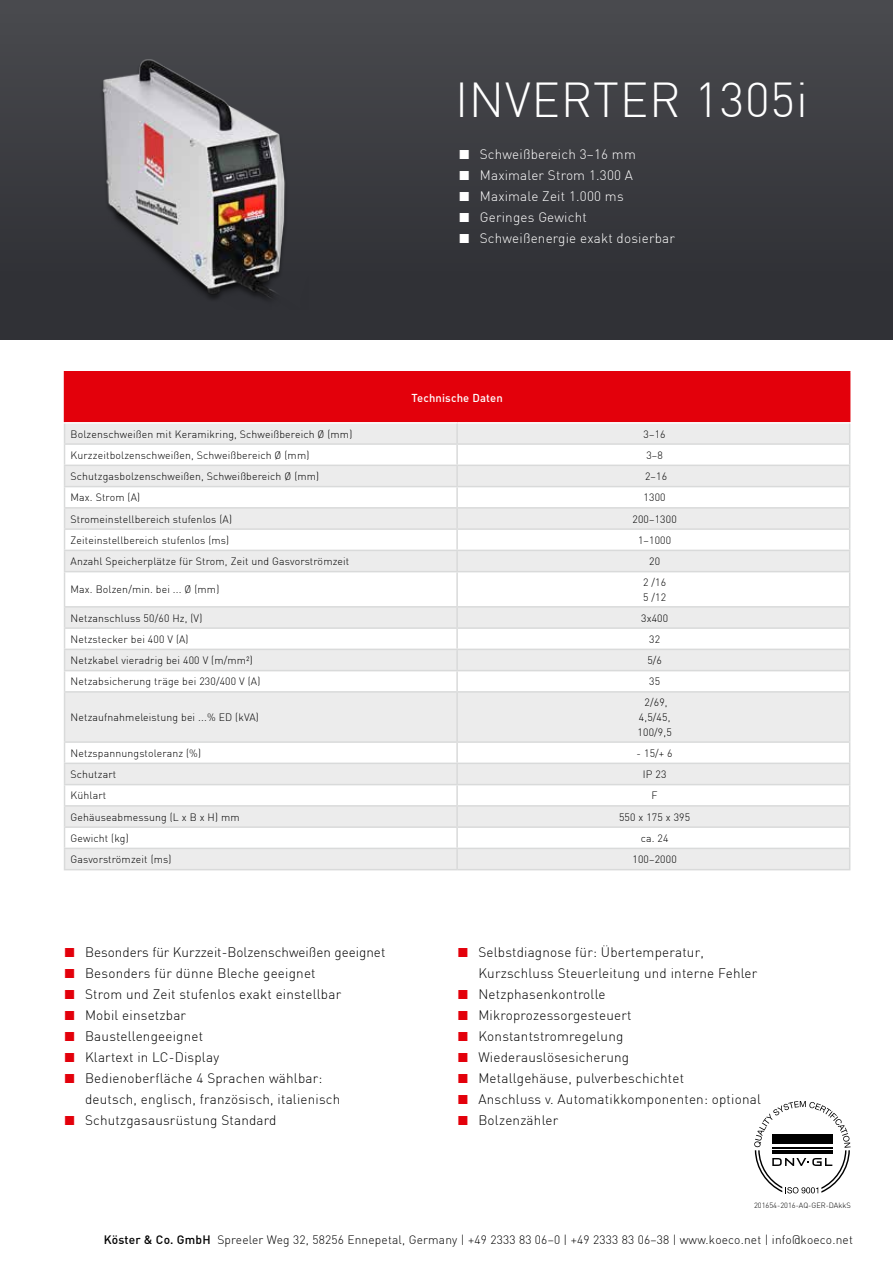
<style>
.page{position:relative;width:893px;height:1263px;background:#fff}
.page>*{position:absolute;margin:0;border:0;box-sizing:border-box;transform-origin:0 0}
.t1{font:300 48px "DIN";letter-spacing:.015em;color:#fff}
.t2{font:300 13.5px/21px "DIN";letter-spacing:.015em;color:#000}
.t3{font:300 13.5px "DIN";letter-spacing:.015em;color:#fff}
.t4{font:300 12px "DIN";letter-spacing:.015em;color:#000}
.t5{font:500 11.25px "DIN";letter-spacing:.015em;color:#fff}
.t6{font:300 10.5px/15px "DIN";letter-spacing:.015em;color:#000}
.t7{font:300 7.5px "DIN";color:#000}
.s1{font-family:"Arial";font-weight:400;font-size:19.5px}
.s2{font-family:"Arial";font-weight:400;font-size:19.5px;color:#e3000b}
.s3{font-weight:500}
</style>
<div class="page">
<svg style="left:754px;top:1101px;width:97px;height:92px"></svg>
<div style="left:0;top:0;width:893px;height:340px;background:linear-gradient(to right,#3e3f43,#3a3a3f)"></div>
<div style="left:99px;top:59px;width:209px;height:256px;background:#303136"></div>
<img style="left:86px;top:54px;width:222px;height:255px">
<div style="left:65px;top:372px;width:785px;height:51px;background:#e3000b"></div>
<svg style="left:65px;top:572px;width:784px;height:297px;fill:#ececec"></svg>
<hr style="left:64px;top:422px;width:393px;height:2px;background:#fff">
<hr style="left:457px;top:422px;width:393px;height:2px;background:#fff">
<svg style="left:64px;top:424px;width:786px;height:147px"></svg>
<svg style="left:456px;top:608px;width:2px;height:19px"></svg>
<hr style="left:456px;top:650px;width:2px;height:20px;background:#d9dada">
<hr style="left:456px;top:764px;width:2px;height:20px;background:#d9dada">
<svg style="left:456px;top:807px;width:2px;height:19px"></svg>
<hr style="left:64px;top:572px;width:1px;height:34px;background:#d9dada">
<hr style="left:64px;top:571px;width:393px;height:1px;background:#d9dada">
<hr style="left:457px;top:571px;width:393px;height:1px;background:#d9dada">
<hr style="left:456px;top:572px;width:2px;height:34px;background:#d9dada">
<hr style="left:849px;top:572px;width:1px;height:34px;background:#d9dada">
<hr style="left:64px;top:606px;width:393px;height:2px;background:#d9dada">
<hr style="left:457px;top:606px;width:393px;height:2px;background:#d9dada">
<hr style="left:64px;top:627px;width:393px;height:2px;background:#d9dada">
<hr style="left:457px;top:627px;width:393px;height:2px;background:#d9dada">
<hr style="left:456px;top:629px;width:2px;height:20px;background:#d9dada">
<hr style="left:64px;top:649px;width:393px;height:1px;background:#d9dada">
<hr style="left:457px;top:649px;width:393px;height:1px;background:#d9dada">
<hr style="left:456px;top:743px;width:2px;height:20px;background:#d9dada">
<hr style="left:64px;top:763px;width:393px;height:1px;background:#d9dada">
<hr style="left:457px;top:763px;width:393px;height:1px;background:#d9dada">
<hr style="left:64px;top:784px;width:393px;height:1px;background:#d9dada">
<hr style="left:457px;top:784px;width:393px;height:1px;background:#d9dada">
<hr style="left:456px;top:785px;width:2px;height:20px;background:#d9dada">
<hr style="left:64px;top:805px;width:393px;height:2px;background:#d9dada">
<hr style="left:457px;top:805px;width:393px;height:2px;background:#d9dada">
<svg style="left:64px;top:608px;width:1px;height:83px"></svg>
<hr style="left:64px;top:670px;width:393px;height:1px;background:#d9dada">
<hr style="left:457px;top:670px;width:393px;height:1px;background:#d9dada">
<hr style="left:456px;top:671px;width:2px;height:20px;background:#d9dada">
<svg style="left:849px;top:608px;width:1px;height:83px"></svg>
<hr style="left:64px;top:691px;width:393px;height:2px;background:#d9dada">
<hr style="left:64px;top:693px;width:1px;height:48px;background:#d9dada">
<hr style="left:64px;top:741px;width:393px;height:2px;background:#d9dada">
<hr style="left:457px;top:691px;width:393px;height:2px;background:#d9dada">
<hr style="left:456px;top:693px;width:2px;height:48px;background:#d9dada">
<hr style="left:849px;top:693px;width:1px;height:48px;background:#d9dada">
<hr style="left:457px;top:741px;width:393px;height:2px;background:#d9dada">
<hr style="left:64px;top:826px;width:393px;height:2px;background:#d9dada">
<hr style="left:457px;top:826px;width:393px;height:2px;background:#d9dada">
<hr style="left:456px;top:828px;width:2px;height:20px;background:#d9dada">
<hr style="left:64px;top:848px;width:393px;height:1px;background:#d9dada">
<svg style="left:64px;top:743px;width:1px;height:126px"></svg>
<hr style="left:64px;top:869px;width:393px;height:1px;background:#d9dada">
<hr style="left:457px;top:848px;width:393px;height:1px;background:#d9dada">
<hr style="left:456px;top:849px;width:2px;height:20px;background:#d9dada">
<svg style="left:849px;top:743px;width:1px;height:126px"></svg>
<hr style="left:457px;top:869px;width:393px;height:1px;background:#d9dada">
<hr style="left:64px;top:371px;width:393px;height:1px;background:#e3000b">
<hr style="left:64px;top:372px;width:1px;height:50px;background:#e3000b">
<hr style="left:457px;top:371px;width:393px;height:1px;background:#e3000b">
<h1 class="t1" style="left:455px;top:70px;width:354px">INVERTER 1305i</h1>
<p class="t3" style="left:459px;top:146px;width:179px"><span class="s1">■</span> Schweißbereich 3–16 mm</p>
<p class="t3" style="left:459px;top:167px;width:176px"><span class="s1">■</span> Maximaler Strom 1.300 A</p>
<p class="t3" style="left:459px;top:188px;width:167px"><span class="s1">■</span> Maximale Zeit 1.000 ms</p>
<p class="t3" style="left:459px;top:209px;width:130px"><span class="s1">■</span> Geringes Gewicht</p>
<p class="t3" style="left:459px;top:230px;width:218px"><span class="s1">■</span> Schweißenergie exakt dosierbar</p>
<p class="t5" style="left:411px;top:390px;width:93px">Technische Daten</p>
<p class="t6" style="left:71px;top:426px;width:283px">Bolzenschweißen mit Keramikring, Schweißbereich Ø (mm)</p>
<p class="t6" style="left:644px;top:426px;width:24px">3–16</p>
<p class="t6" style="left:71px;top:447px;width:240px">Kurzzeitbolzenschweißen, Schweißbereich Ø (mm)</p>
<p class="t6" style="left:646px;top:447px;width:18px">3–8</p>
<p class="t6" style="left:71px;top:469px;width:250px">Schutzgasbolzenschweißen, Schweißbereich Ø (mm)</p>
<p class="t6" style="left:645px;top:469px;width:24px">2–16</p>
<p class="t6" style="left:71px;top:490px;width:71px">Max. Strom (A)</p>
<p class="t6" style="left:644px;top:490px;width:24px">1300</p>
<p class="t6" style="left:71px;top:511px;width:163px">Stromeinstellbereich stufenlos (A)</p>
<p class="t6" style="left:632px;top:511px;width:46px">200–1300</p>
<p class="t6" style="left:71px;top:532px;width:160px">Zeiteinstellbereich stufenlos (ms)</p>
<p class="t6" style="left:638px;top:532px;width:35px">1–1000</p>
<p class="t6" style="left:71px;top:554px;width:280px">Anzahl Speicherplätze für Strom, Zeit und Gasvorströmzeit</p>
<p class="t6" style="left:649px;top:554px;width:12px">20</p>
<p class="t6" style="left:71px;top:582px;width:150px">Max. Bolzen/min. bei ... Ø (mm)</p>
<p class="t6" style="left:643px;top:574px;width:25px">2 /16<br>5 /12</p>
<p class="t6" style="left:71px;top:610px;width:133px">Netzanschluss 50/60 Hz, (V)</p>
<p class="t6" style="left:641px;top:610px;width:29px">3x400</p>
<p class="t6" style="left:71px;top:631px;width:120px">Netzstecker bei 400 V (A)</p>
<p class="t6" style="left:649px;top:631px;width:12px">32</p>
<p class="t6" style="left:71px;top:653px;width:184px">Netzkabel vieradrig bei 400 V (m/mm²)</p>
<p class="t6" style="left:647px;top:653px;width:16px">5/6</p>
<p class="t6" style="left:71px;top:674px;width:191px">Netzabsicherung träge bei 230/400 V (A)</p>
<p class="t6" style="left:649px;top:674px;width:12px">35</p>
<p class="t6" style="left:71px;top:710px;width:190px">Netzaufnahmeleistung bei ...% ED (kVA)</p>
<p class="t6" style="left:638px;top:695px;width:36px;text-align:center">2/69,<br>4,5/45,<br>100/9,5</p>
<p class="t6" style="left:71px;top:745px;width:132px">Netzspannungstoleranz (%)</p>
<p class="t6" style="left:637px;top:745px;width:38px">- 15/+ 6</p>
<p class="t6" style="left:71px;top:767px;width:47px">Schutzart</p>
<p class="t6" style="left:643px;top:767px;width:25px">IP 23</p>
<p class="t6" style="left:71px;top:788px;width:37px">Kühlart</p>
<p class="t6" style="left:652px;top:788px;width:8px">F</p>
<p class="t6" style="left:71px;top:809px;width:171px">Gehäuseabmessung (L x B x H) mm</p>
<p class="t6" style="left:619px;top:809px;width:73px">550 x 175 x 395</p>
<p class="t6" style="left:71px;top:830px;width:60px">Gewicht (kg)</p>
<p class="t6" style="left:641px;top:830px;width:29px">ca. 24</p>
<p class="t6" style="left:71px;top:852px;width:103px">Gasvorströmzeit (ms)</p>
<p class="t6" style="left:632px;top:852px;width:46px">100–2000</p>
<p class="t2" style="left:64px;top:942px;width:323px"><span class="s2">■</span> Besonders für Kurzzeit-Bolzenschweißen geeignet</p>
<p class="t2" style="left:64px;top:963px;width:253px"><span class="s2">■</span> Besonders für dünne Bleche geeignet</p>
<p class="t2" style="left:64px;top:984px;width:279px"><span class="s2">■</span> Strom und Zeit stufenlos exakt einstellbar</p>
<p class="t2" style="left:64px;top:1005px;width:124px"><span class="s2">■</span> Mobil einsetzbar</p>
<p class="t2" style="left:64px;top:1026px;width:141px"><span class="s2">■</span> Baustellengeeignet</p>
<p class="t2" style="left:64px;top:1047px;width:157px"><span class="s2">■</span> Klartext in LC-Display</p>
<p class="t2" style="left:85px;top:1068px;width:257px;text-indent:-21px"><span class="s2">■</span> Bedienoberfläche 4 Sprachen wählbar: deutsch, englisch, französisch, italienisch</p>
<p class="t2" style="left:64px;top:1110px;width:214px"><span class="s2">■</span> Schutzgasausrüstung Standard</p>
<p class="t2" style="left:478px;top:942px;width:280px;text-indent:-21px"><span class="s2">■</span> Selbstdiagnose für: Übertemperatur,<br>Kurzschluss Steuerleitung und interne Fehler</p>
<p class="t2" style="left:457px;top:984px;width:150px"><span class="s2">■</span> Netzphasenkontrolle</p>
<p class="t2" style="left:457px;top:1005px;width:176px"><span class="s2">■</span> Mikroprozessorgesteuert</p>
<p class="t2" style="left:457px;top:1026px;width:168px"><span class="s2">■</span> Konstantstromregelung</p>
<p class="t2" style="left:457px;top:1047px;width:174px"><span class="s2">■</span> Wiederauslösesicherung</p>
<p class="t2" style="left:457px;top:1068px;width:228px"><span class="s2">■</span> Metallgehäuse, pulverbeschichtet</p>
<p class="t2" style="left:457px;top:1089px;width:305px"><span class="s2">■</span> Anschluss v. Automatikkomponenten: optional</p>
<p class="t2" style="left:457px;top:1110px;width:103px"><span class="s2">■</span> Bolzenzähler</p>
<p class="t7" style="left:754px;top:1200px;width:98px">201654-2016-AQ-GER-DAkkS</p>
<p class="t4" style="left:104px;top:1232px;width:751px"><span class="s3">Köster &amp; Co. GmbH</span> Spreeler Weg 32, 58256 Ennepetal, Germany | +49 2333 83 06–0 | +49 2333 83 06–38 | www.koeco.net | info@koeco.net</p>
</div>
